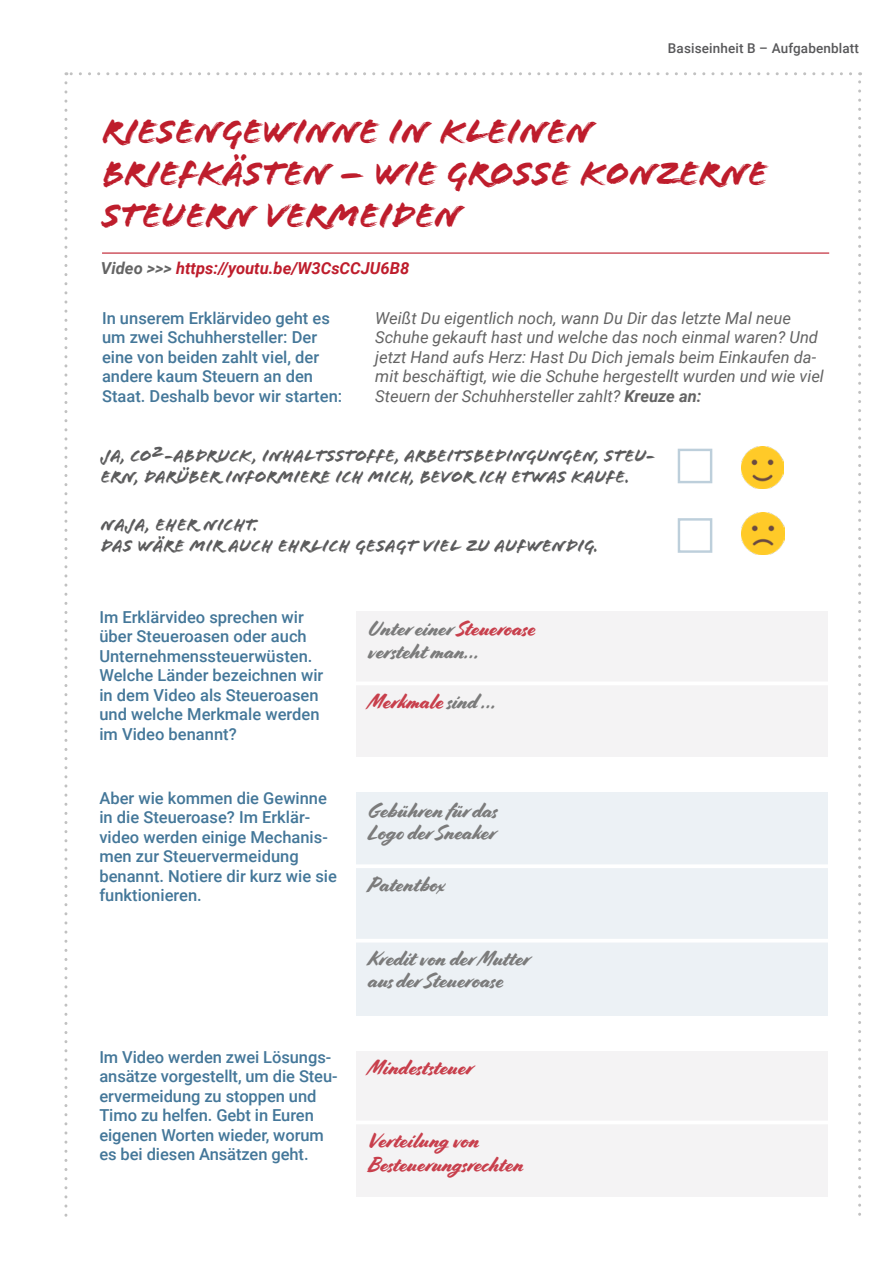
<style>
.page{position:relative;width:893px;height:1263px;background:#fff}
.page>*{position:absolute;margin:0;border:0;box-sizing:border-box;transform-origin:0 0}
.t1{font:36px/42px "Flood";color:#be1d2c}
.t2{font:21px/22.5px "Cortado";color:#7b7b7b}
.t3{font:21px/24px "Cortado";color:#c83f4c}
.t4{font:18px/21px "Flood";color:#5b5b5c}
.t5{font:500 16.5px/19.5px "Roboto";color:#479}
.t6{font:italic 16.5px/19.5px "Roboto";color:#646464}
.t7{font:italic 700 16.5px "Roboto";color:#be1d2c}
.t8{font:500 13.5px "Roboto";letter-spacing:.01em;color:#58585a}
.s1{color:#646464}
.s2{font-weight:700}
.s3{color:#c83f4c}
.s4{color:#7b7b7b}
</style>
<div class="page">
<svg style="left:64px;top:83px;width:3px;height:1134px"></svg>
<svg style="left:858px;top:72px;width:3px;height:1144px"></svg>
<svg style="left:66px;top:72px;width:785px;height:3px"></svg>
<div style="left:357px;top:611px;width:471px;height:146px;background:#f4f3f4"></div>
<div style="left:357px;top:1050px;width:471px;height:146px;background:#f4f3f4"></div>
<hr style="left:102px;top:252px;width:727px;height:2px;background:#be1d2c">
<div style="left:678px;top:449px;width:34px;height:34px;border:2px solid #bdcfdb"></div>
<img style="left:741px;top:446px;width:43px;height:43px">
<img style="left:741px;top:512px;width:43px;height:43px">
<div style="left:678px;top:518px;width:34px;height:35px;border:2px solid #bdcfdb"></div>
<div style="left:357px;top:792px;width:471px;height:223px;background:#ecf1f5"></div>
<hr style="left:355px;top:681px;width:474px;height:4px;background:#fff">
<hr style="left:355px;top:864px;width:474px;height:4px;background:#fff">
<hr style="left:355px;top:939px;width:474px;height:3px;background:#fff">
<hr style="left:355px;top:1120px;width:474px;height:4px;background:#fff">
<p class="t8" style="left:668px;top:38px;width:192px">Basiseinheit B – Aufgabenblatt</p>
<h1 class="t1" style="left:102px;top:111px;width:667px">RIESENGEWINNE IN KLEINEN<br>BRIEFKÄSTEN – WIE GROßE KONZERNE<br>STEUERN VERMEIDEN</h1>
<p class="t7" style="left:101px;top:256px;width:310px"><span class="s1">Video &gt;&gt;&gt;</span> https://youtu.be/W3CsCCJU6B8</p>
<p class="t5" style="left:102px;top:308px;width:242px">In unserem Erklärvideo geht es um zwei Schuhhersteller: Der eine von beiden zahlt viel, der andere kaum Steuern an den<br>Staat. Deshalb bevor wir starten:</p>
<p class="t6" style="left:375px;top:308px;width:450px">Weißt Du eigentlich noch, wann Du Dir das letzte Mal neue Schuhe gekauft hast und welche das noch einmal waren? Und jetzt Hand aufs Herz: Hast Du Dich jemals beim Einkaufen da&shy;mit beschäftigt, wie die Schuhe hergestellt wurden und wie viel Steuern der Schuhhersteller zahlt? <span class="s2">Kreuze an:</span></p>
<p class="t4" style="left:101px;top:445px;width:556px">JA, CO2-ABDRUCK, INHALTSSTOFFE, ARBEITSBEDINGUNGEN, STEU-<br>ERN, DARÜBER INFORMIERE ICH MICH, BEVOR ICH ETWAS KAUFE.</p>
<p class="t4" style="left:101px;top:514px;width:499px">NAJA, EHER NICHT.<br>DAS WÄRE MIR AUCH EHRLICH GESAGT VIEL ZU AUFWENDIG.</p>
<p class="t5" style="left:99px;top:606px;width:225px">Im Erklärvideo sprechen wir über Steueroasen oder auch<br>Unternehmenssteuerwüsten.<br>Welche Länder bezeichnen wir in dem Video als Steueroasen und welche Merkmale werden im Video benannt?</p>
<p class="t2" style="left:368px;top:618px;width:169px">Unter einer <span class="s3">Steueroase </span>versteht man…</p>
<p class="t3" style="left:368px;top:690px;width:131px">Merkmale <span class="s4">sind …</span></p>
<p class="t5" style="left:99px;top:787px;width:239px">Aber wie kommen die Gewinne in die Steueroase? Im Erklär&shy;video werden einige Mechanis&shy;men zur Steuervermeidung benannt. Notiere dir kurz wie sie funktionieren.</p>
<p class="t2" style="left:368px;top:799px;width:131px">Gebühren für das<br>Logo der Sneaker</p>
<p class="t2" style="left:368px;top:874px;width:79px">Patentbox</p>
<p class="t2" style="left:368px;top:947px;width:163px">Kredit von der Mutter aus der Steueroase</p>
<p class="t5" style="left:99px;top:1047px;width:240px">Im Video werden zwei Lösungs&shy;ansätze vorgestellt, um die Steu&shy;ervermeidung zu stoppen und<br>Timo zu helfen. Gebt in Euren eigenen Worten wieder, worum es bei diesen Ansätzen geht.</p>
<p class="t3" style="left:368px;top:1056px;width:106px">Mindeststeuer</p>
<p class="t3" style="left:368px;top:1128px;width:157px">Verteilung von<br>Besteuerungsrechten</p>
</div>
